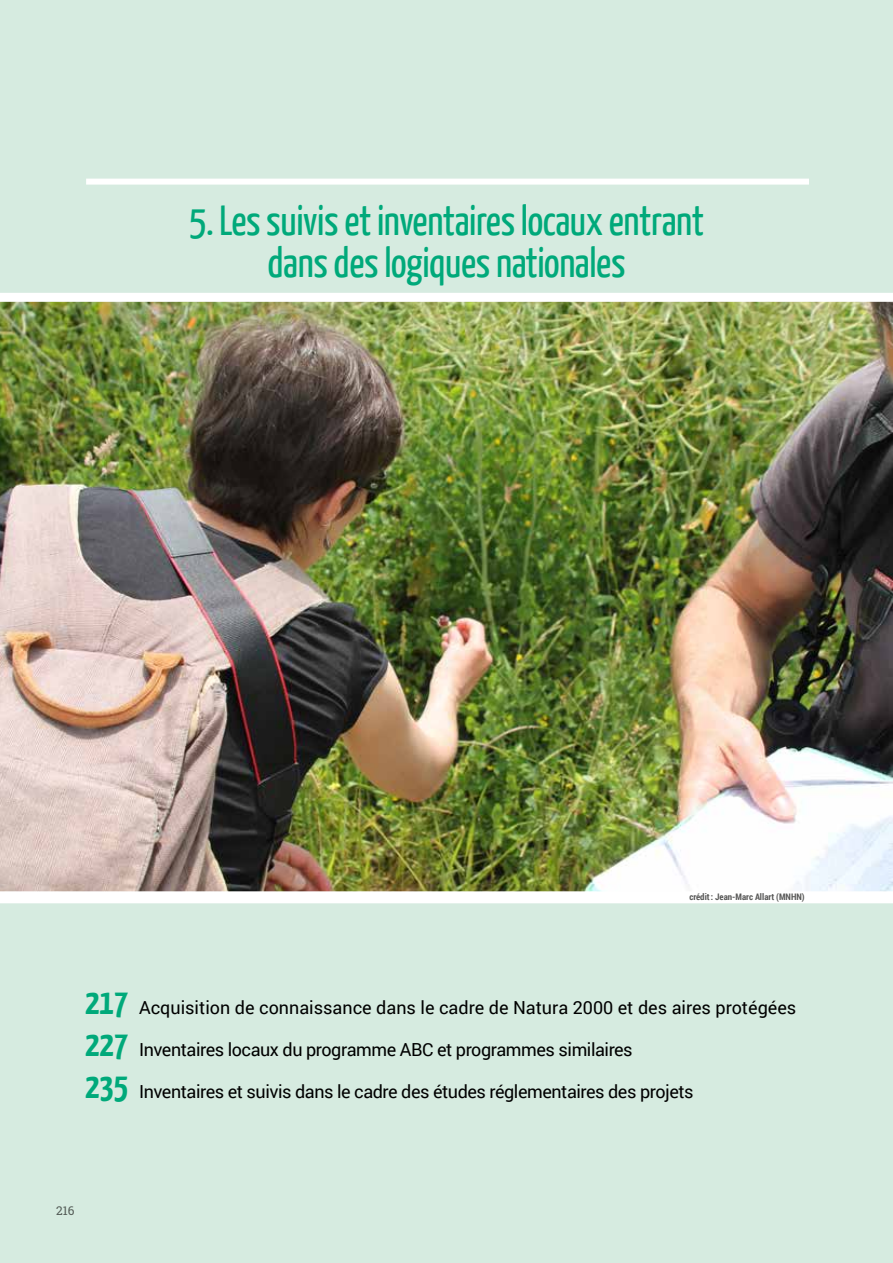
<style>
.page{position:relative;width:893px;height:1263px;background:#d6ebe0}
.page>*{position:absolute;margin:0;border:0;box-sizing:border-box;transform-origin:0 0}
.t1{font:42px/42px "Yanone Kaffeesatz";letter-spacing:-.01em;color:#00a97a;text-align:center}
.t2{font:18px "Roboto";letter-spacing:-.025em;color:#000}
.t3{font:18px "Roboto";color:#000}
.t4{font:12px "Roboto Slab";color:#646363}
.t5{font:700 9px "Roboto Condensed";color:#575756}
.s1{font-family:"Yanone Kaffeesatz";font-weight:700;font-size:36px;color:#00a97a}
</style>
<div class="page">
<img style="left:0;top:302px;width:893px;height:589px">
<div style="left:86px;top:179px;width:723px;height:6px;background:#fff"></div>
<div style="left:0;top:891px;width:893px;height:12px;background:#fff"></div>
<div style="left:0;top:293px;width:893px;height:9px;background:#fff"></div>
<h1 class="t1" style="left:189px;top:198px;width:516px">5. Les suivis et inventaires locaux entrant dans des logiques nationales</h1>
<p class="t5" style="left:689px;top:892px;width:117px">crédit: Jean-Marc Allart (MNHN)</p>
<p class="t3" style="left:85px;top:997px;width:713px"><span class="s1">217</span> Acquisition de connaissance dans le cadre de Natura 2000 et des aires protégées</p>
<p class="t2" style="left:85px;top:1039px;width:549px"><span class="s1">227</span> Inventaires locaux du programme ABC et programmes similaires</p>
<p class="t2" style="left:85px;top:1080px;width:610px"><span class="s1">235</span> Inventaires et suivis dans le cadre des études réglementaires des projets</p>
<p class="t4" style="left:56px;top:1203px;width:20px">216</p>
</div>
